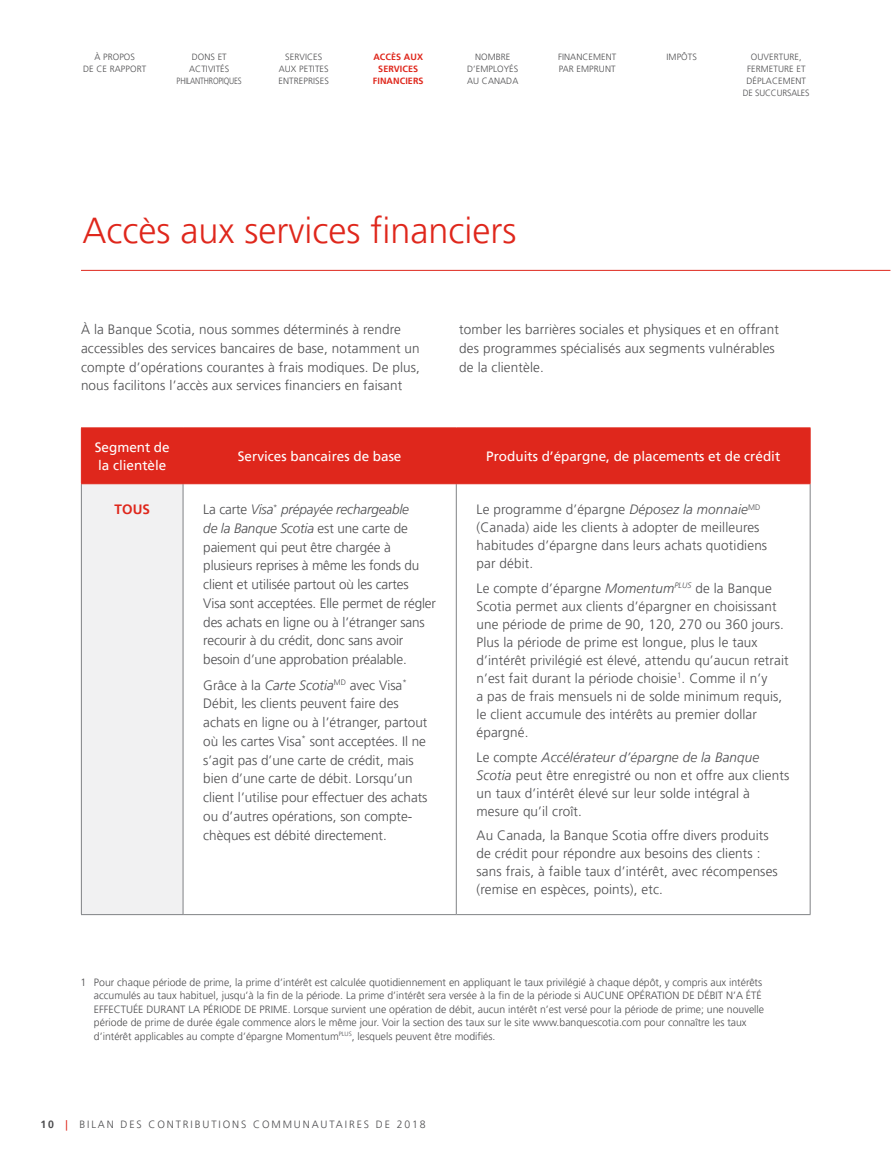
<style>
.page{position:relative;width:891px;height:1161px;background:#fff}
.page>*{position:absolute;margin:0;border:0;box-sizing:border-box;transform-origin:0 0}
.t1{font:300 36px "Frutiger LT Pro";color:#df271c}
.t2{font:300 13.5px/18px "Frutiger LT Pro";letter-spacing:.01em;color:#4d4d4f}
.t3{font:300 13.5px/18.8px "Frutiger LT Pro";letter-spacing:-.01em;color:#4d4d4f}
.t4{font:13.5px/18.8px "Frutiger LT Pro";color:#fff}
.t5{font:700 13.5px "Frutiger LT Pro";color:#df271c}
.t6{font:300 10.5px/13.5px "Frutiger LT Pro";color:#4d4d4f}
.t7{font:300 10.5px "Frutiger LT Pro";letter-spacing:.18em;color:#4d4d4f}
.t8{font:300 9px/12px "Frutiger LT Pro";letter-spacing:.01em;color:#4d4d4f;text-align:center}
.t9{font:300 9px/12px "Frutiger LT Pro";letter-spacing:-.02em;color:#4d4d4f;text-align:center}
.t10{font:700 9px/12px "Frutiger LT Pro";letter-spacing:.01em;color:#df271c;text-align:center}
.s1{font-style:italic}
.s2{font-weight:700}
.s3{font-weight:400;color:#df271c}
</style>
<div class="page">
<div style="left:82px;top:429px;width:728px;height:54px;background:#df271c"></div>
<div style="left:81px;top:484px;width:102px;height:431px;background:#f1f1f2"></div>
<hr style="left:182px;top:428px;width:2px;height:55px;background:#df271c">
<hr style="left:456px;top:428px;width:1px;height:55px;background:#df271c">
<hr style="left:81px;top:484px;width:1px;height:430px;background:#808285">
<hr style="left:183px;top:484px;width:1px;height:430px;background:#808285">
<hr style="left:456px;top:484px;width:1px;height:430px;background:#808285">
<hr style="left:810px;top:484px;width:1px;height:430px;background:#808285">
<hr style="left:81px;top:914px;width:102px;height:1px;background:#808285">
<hr style="left:183px;top:914px;width:273px;height:1px;background:#808285">
<hr style="left:456px;top:914px;width:355px;height:1px;background:#808285">
<hr style="left:81px;top:428px;width:102px;height:1px;background:#df271c">
<hr style="left:81px;top:428px;width:1px;height:55px;background:#df271c">
<hr style="left:183px;top:428px;width:273px;height:1px;background:#df271c">
<hr style="left:456px;top:428px;width:355px;height:1px;background:#df271c">
<hr style="left:810px;top:428px;width:1px;height:55px;background:#df271c">
<hr style="left:81px;top:483px;width:102px;height:1px;background:#df271c">
<hr style="left:183px;top:483px;width:273px;height:1px;background:#df271c">
<hr style="left:456px;top:483px;width:355px;height:1px;background:#df271c">
<hr style="left:81px;top:270px;width:809px;height:1px;background:#df271c">
<p class="t8" style="left:83px;top:51px;width:65px">À PROPOS<br>DE CE RAPPORT</p>
<p class="t9" style="left:177px;top:51px;width:67px">DONS ET<br>ACTIVITÉS<br>PHILANTHROPIQUES</p>
<p class="t8" style="left:279px;top:51px;width:52px">SERVICES<br>AUX PETITES<br>ENTREPRISES</p>
<p class="t10" style="left:373px;top:51px;width:52px">ACCÈS AUX<br>SERVICES<br>FINANCIERS</p>
<p class="t8" style="left:467px;top:51px;width:53px">NOMBRE<br>D’EMPLOYÉS<br>AU CANADA</p>
<p class="t8" style="left:558px;top:51px;width:60px;text-align:left">FINANCEMENT<br>PAR EMPRUNT</p>
<p class="t8" style="left:667px;top:51px;width:32px">IMPÔTS</p>
<p class="t8" style="left:743px;top:51px;width:68px">OUVERTURE,<br>FERMETURE ET<br>DÉPLACEMENT<br>DE SUCCURSALES</p>
<h1 class="t1" style="left:82px;top:210px;width:435px">Accès aux services financiers</h1>
<p class="t2" style="left:81px;top:320px;width:340px;line-height:18.8px">À la Banque Scotia, nous sommes déterminés à rendre accessibles des services bancaires de base, notamment un compte d’opérations courantes à frais modiques. De plus, nous facilitons l’accès aux services financiers en faisant</p>
<p class="t2" style="left:459px;top:320px;width:321px;line-height:18.8px">tomber les barrières sociales et physiques et en offrant des programmes spécialisés aux segments vulnérables de la clientèle.</p>
<p class="t4" style="left:95px;top:438px;width:76px">Segment de la clientèle</p>
<p class="t4" style="left:238px;top:447px;width:165px">Services bancaires de base</p>
<p class="t4" style="left:486px;top:447px;width:296px">Produits d’épargne, de placements et de crédit</p>
<p class="t5" style="left:114px;top:501px;width:37px">TOUS</p>
<p class="t3" style="left:203px;top:500px;width:234px">La carte <span class="s1">Visa</span><sup>*</sup> <span class="s1">prépayée rechargeable<br>de la Banque Scotia</span> est une carte de paiement qui peut être chargée à plusieurs reprises à même les fonds du client et utilisée partout où les cartes<br>Visa sont acceptées. Elle permet de régler des achats en ligne ou à l’étranger sans recourir à du crédit, donc sans avoir besoin d’une approbation préalable.</p>
<p class="t2" style="left:203px;top:676px;width:226px;line-height:18.8px">Grâce à la <span class="s1">Carte Scotia</span><sup>MD</sup> avec Visa<sup>* </sup>Débit, les clients peuvent faire des achats en ligne ou à l’étranger, partout où les cartes Visa<sup>*</sup> sont acceptées. Il ne s’agit pas d’une carte de crédit, mais bien d’une carte de débit. Lorsqu’un client l’utilise pour effectuer des achats ou d’autres opérations, son compte&shy;chèques est débité directement.</p>
<p class="t2" style="left:477px;top:501px;width:292px">Le programme d’épargne <span class="s1">Déposez la monnaie</span><sup>MD </sup>(Canada) aide les clients à adopter de meilleures habitudes d’épargne dans leurs achats quotidiens par débit.</p>
<p class="t2" style="left:477px;top:579px;width:314px">Le compte d’épargne <span class="s1">Momentum</span><sup>PLUS</sup> de la Banque Scotia permet aux clients d’épargner en choisissant une période de prime de 90, 120, 270 ou 360 jours.<br>Plus la période de prime est longue, plus le taux d’intérêt privilégié est élevé, attendu qu’aucun retrait n’est fait durant la période choisie<sup>1</sup>. Comme il n’y<br>a pas de frais mensuels ni de solde minimum requis, le client accumule des intérêts au premier dollar épargné.</p>
<p class="t2" style="left:477px;top:748px;width:314px">Le compte <span class="s1">Accélérateur d’épargne de la Banque Scotia</span> peut être enregistré ou non et offre aux clients un taux d’intérêt élevé sur leur solde intégral à mesure qu’il croît.</p>
<p class="t2" style="left:477px;top:827px;width:303px">Au Canada, la Banque Scotia offre divers produits de crédit pour répondre aux besoins des clients : sans frais, à faible taux d’intérêt, avec récompenses (remise en espèces, points), etc.</p>
<p class="t6" style="left:94px;top:975px;width:672px;text-indent:-14px">1 Pour chaque période de prime, la prime d’intérêt est calculée quotidiennement en appliquant le taux privilégié à chaque dépôt, y compris aux intérêts accumulés au taux habituel, jusqu’à la fin de la période. La prime d’intérêt sera versée à la fin de la période si AUCUNE OPÉRATION DE DÉBIT N’A ÉTÉ EFFECTUÉE DURANT LA PÉRIODE DE PRIME. Lorsque survient une opération de débit, aucun intérêt n’est versé pour la période de prime; une nouvelle période de prime de durée égale commence alors le même jour. Voir la section des taux sur le site www.banquescotia.com pour connaître les taux d’intérêt applicables au compte d’épargne Momentum<sup>PLUS</sup>, lesquels peuvent être modifiés.</p>
<p class="t7" style="left:40px;top:1119px;width:387px"><span class="s2">10</span> <span class="s3">|</span> BILAN DES CONTRIBUTIONS COMMUNAUTAIRES DE 2018</p>
</div>
